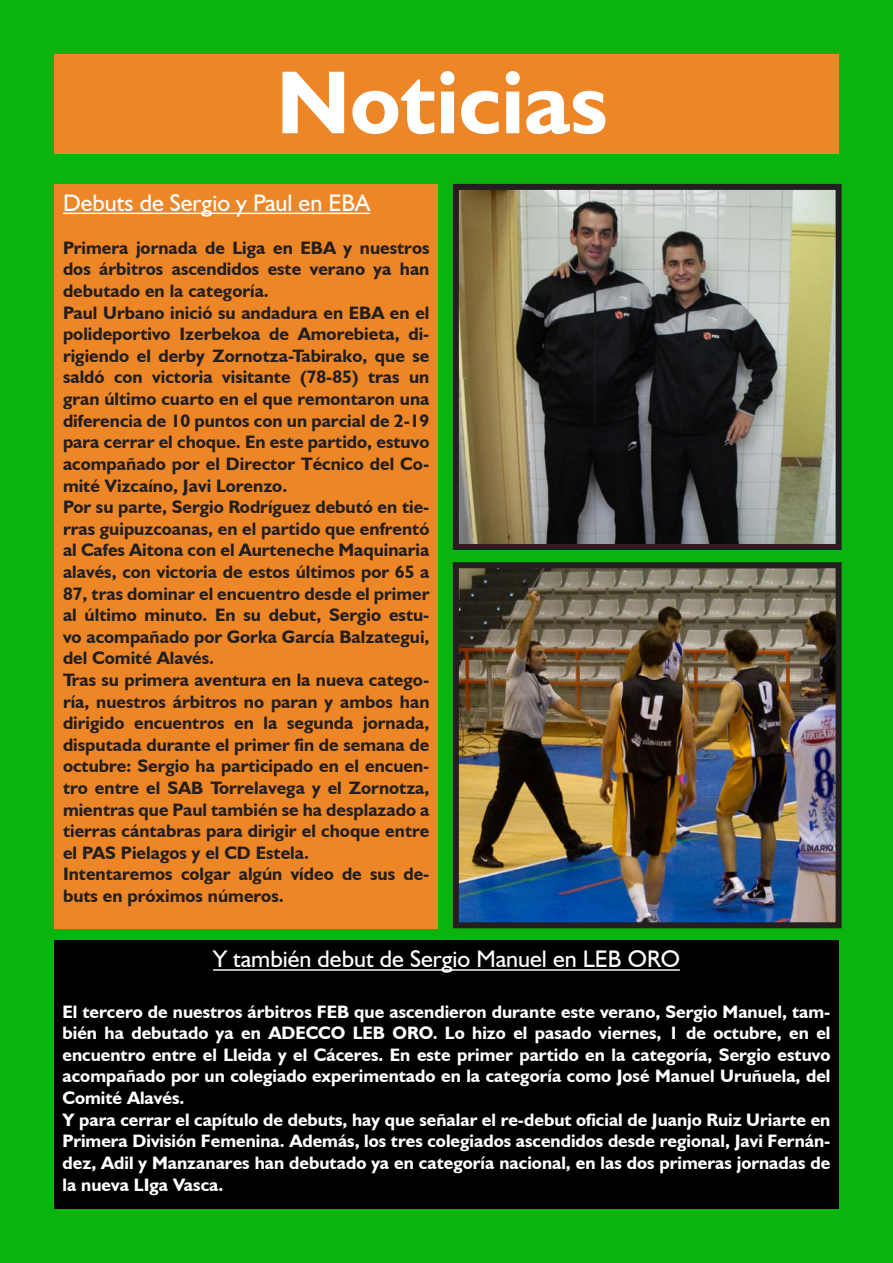
<style>
.page{position:relative;width:893px;height:1263px;background:#0ab30d}
.page>*{position:absolute;margin:0;border:0;box-sizing:border-box;transform-origin:0 0}
.t1{font:700 90px "Humanist 521 BT";color:#fff}
.t2{font:24px "Humanist 521 BT";color:#fff}
.t3{font:700 18px/21.6px "Humanist 521 BT";color:#231f20;text-align:justify}
.t4{font:700 18px/21.6px "Humanist 521 BT";color:#fff;text-align:justify}
</style>
<div class="page">
<div style="left:55px;top:55px;width:784px;height:99px;background:#ed8627"></div>
<div style="left:54px;top:184px;width:384px;height:744px;background:#ed8627"></div>
<hr style="left:63px;top:213px;width:307px;height:1px;background:#fff">
<img style="left:460px;top:191px;width:375px;height:352px">
<div style="left:453px;top:184px;width:389px;height:366px;border:6px solid #231f20"></div>
<img style="left:460px;top:569px;width:375px;height:352px">
<div style="left:453px;top:562px;width:389px;height:366px;border:6px solid #231f20"></div>
<div style="left:54px;top:940px;width:785px;height:269px;background:#000"></div>
<hr style="left:213px;top:969px;width:467px;height:2px;background:#fff">
<p class="t1" style="left:276px;top:47px;width:333px">Noticias</p>
<p class="t2" style="left:63px;top:188px;width:309px">Debuts de Sergio y Paul en EBA</p>
<p class="t3" style="left:63px;top:236px;width:368px">Primera jornada de Liga en EBA y nuestros dos árbitros ascendidos este verano ya han debutado en la categoría.</p>
<p class="t3" style="left:63px;top:301px;width:368px">Paul Urbano inició su andadura en EBA en el polideportivo Izerbekoa de Amorebieta, di&shy;rigiendo el derby Zornotza-Tabirako, que se saldó con victoria visitante (78-85) tras un gran último cuarto en el que remontaron una diferencia de 10 puntos con un parcial de 2-19 para cerrar el choque. En este partido, estuvo acompañado por el Director Técnico del Co&shy;mité Vizcaíno, Javi Lorenzo.</p>
<p class="t3" style="left:63px;top:496px;width:368px">Por su parte, Sergio Rodríguez debutó en tie&shy;rras guipuzcoanas, en el partido que enfrentó al Cafes Aitona con el Aurteneche Maquinaria alavés, con victoria de estos últimos por 65 a 87, tras dominar el encuentro desde el primer al último minuto. En su debut, Sergio estu&shy;vo acompañado por Gorka García Balzategui, del Comité Alavés.</p>
<p class="t3" style="left:63px;top:668px;width:368px">Tras su primera aventura en la nueva catego&shy;ría, nuestros árbitros no paran y ambos han dirigido encuentros en la segunda jornada, disputada durante el primer fin de semana de octubre: Sergio ha participado en el encuen&shy;tro entre el SAB Torrelavega y el Zornotza, mientras que Paul también se ha desplazado a tierras cántabras para dirigir el choque entre el PAS Pielagos y el CD Estela.</p>
<p class="t3" style="left:63px;top:863px;width:368px">Intentaremos colgar algún vídeo de sus de&shy;buts en próximos números.</p>
<p class="t2" style="left:213px;top:944px;width:468px">Y también debut de Sergio Manuel en LEB ORO</p>
<p class="t4" style="left:63px;top:1000px;width:769px">El tercero de nuestros árbitros FEB que ascendieron durante este verano, Sergio Manuel, tam&shy;bién ha debutado ya en ADECCO LEB ORO. Lo hizo el pasado viernes, 1 de octubre, en el encuentro entre el Lleida y el Cáceres. En este primer partido en la categoría, Sergio estuvo acompañado por un colegiado experimentado en la categoría como José Manuel Uruñuela, del Comité Alavés.</p>
<p class="t4" style="left:63px;top:1108px;width:769px">Y para cerrar el capítulo de debuts, hay que señalar el re-debut oficial de Juanjo Ruiz Uriarte en Primera División Femenina. Además, los tres colegiados ascendidos desde regional, Javi Fernán&shy;dez, Adil y Manzanares han debutado ya en categoría nacional, en las dos primeras jornadas de la nueva LIga Vasca.</p>
</div>
